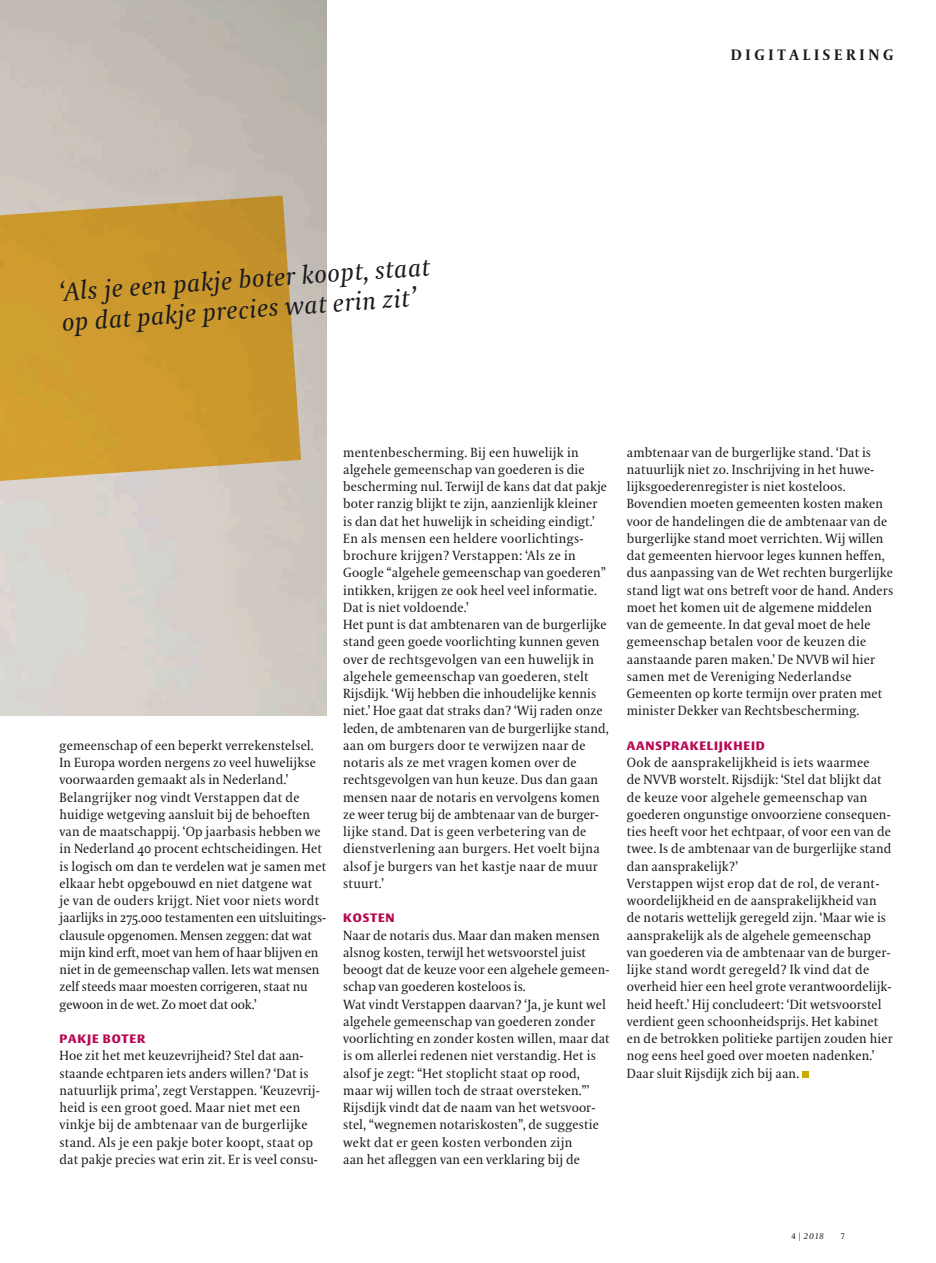
<style>
.page{position:relative;width:936px;height:1263px;background:#fff}
.page>*{position:absolute;margin:0;border:0;box-sizing:border-box;transform-origin:0 0}
.t1{font:italic 25.5px/30px "VPRO Coranto";color:#1a1a1f}
.t2{font:700 15px "VPRO Coranto";letter-spacing:.25em;color:#1a1a1f}
.t3{font:13.2px/17.2px "VPRO Coranto";letter-spacing:.01em;color:#1a1a1f}
.t4{font:700 12px "VPRO Vesta";letter-spacing:.07em;color:#b80852}
.t5{font:italic 8.25px "VPRO Coranto";color:#1a1a1f}
.t6{font:8.25px "VPRO Coranto Cn";color:#1a1a1f}
.s1{font-family:"VPRO Coranto Cn";font-style:normal}
</style>
<div class="page">
<div style="left:802px;top:1071px;width:6px;height:7px;background:#caaa00"></div>
<svg style="left:0;top:196px;width:301px;height:291px;background:#cc9e3d"></svg>
<p class="t2" style="left:730px;top:45px;width:59px">DIGITAL</p>
<p class="t2" style="left:814px;top:45px;width:21px">ISER</p>
<p class="t2" style="left:859px;top:45px;width:36px">ING</p>
<h1 class="t1" style="left:59px;top:278px;width:372px;rotate:-4deg">‘Als je een pakje boter koopt, staat op dat pakje precies wat erin zit’</h1>
<p class="t3" style="left:60px;top:737px;width:268px">gemeenschap of een beperkt verrekenstelsel.<br>In Europa worden nergens zo veel huwelijkse voorwaarden gemaakt als in Nederland.’ Belangrijker nog vindt Verstappen dat de huidige wetgeving aansluit bij de behoeften van de maatschappij. ‘Op jaarbasis hebben we in Nederland 40 procent echtscheidingen. Het is logisch om dan te verdelen wat je samen met elkaar hebt opgebouwd en niet datgene wat<br>je van de ouders krijgt. Niet voor niets wordt jaarlijks in 275.000 testamenten een uitsluitings&shy;clausule opgenomen. Mensen zeggen: dat wat mijn kind erft, moet van hem of haar blijven en niet in de gemeenschap vallen. Iets wat mensen zelf steeds maar moesten corrigeren, staat nu gewoon in de wet. Zo moet dat ook.’</p>
<p class="t4" style="left:60px;top:1034px;width:87px">PAKJE BOTER</p>
<p class="t3" style="left:60px;top:1047px;width:262px">Hoe zit het met keuzevrijheid? Stel dat aan&shy;staande echtparen iets anders willen? ‘Dat is natuurlijk prima’, zegt Verstappen. ‘Keuzevrij&shy;heid is een groot goed. Maar niet met een vinkje bij de ambtenaar van de burgerlijke stand. Als je een pakje boter koopt, staat op dat pakje precies wat erin zit. Er is veel consu-</p>
<p class="t3" style="left:343px;top:443px;width:267px">mentenbescherming. Bij een huwelijk in algehele gemeenschap van goederen is die bescherming nul. Terwijl de kans dat dat pakje boter ranzig blijkt te zijn, aanzienlijk kleiner is dan dat het huwelijk in scheiding eindigt.’ En als mensen een heldere voorlichtings&shy;brochure krijgen? Verstappen: ‘Als ze in Google “algehele gemeenschap van goederen” intikken, krijgen ze ook heel veel informatie.<br>Dat is niet voldoende.’<br>Het punt is dat ambtenaren van de burgerlijke stand geen goede voorlichting kunnen geven over de rechtsgevolgen van een huwelijk in algehele gemeenschap van goederen, stelt Rijsdijk. ‘Wij hebben die inhoudelijke kennis niet.’ Hoe gaat dat straks dan? ‘Wij raden onze leden, de ambtenaren van de burgerlijke stand, aan om burgers door te verwijzen naar de notaris als ze met vragen komen over de rechtsgevolgen van hun keuze. Dus dan gaan mensen naar de notaris en vervolgens komen ze weer terug bij de ambtenaar van de burger&shy;lijke stand. Dat is geen verbetering van de dienstverlening aan burgers. Het voelt bijna alsof je burgers van het kastje naar de muur stuurt.’</p>
<p class="t4" style="left:343px;top:913px;width:53px">KOSTEN</p>
<p class="t3" style="left:343px;top:926px;width:268px">Naar de notaris dus. Maar dan maken mensen alsnog kosten, terwijl het wetsvoorstel juist beoogt dat de keuze voor een algehele gemeen&shy;schap van goederen kosteloos is.<br>Wat vindt Verstappen daarvan? ‘Ja, je kunt wel algehele gemeenschap van goederen zonder voorlichting en zonder kosten willen, maar dat is om allerlei redenen niet verstandig. Het is alsof je zegt: “Het stoplicht staat op rood, maar wij willen toch de straat oversteken.”’ Rijsdijk vindt dat de naam van het wetsvoor&shy;stel, “wegnemen notariskosten”, de suggestie wekt dat er geen kosten verbonden zijn<br>aan het afleggen van een verklaring bij de</p>
<p class="t3" style="left:626px;top:443px;width:268px">ambtenaar van de burgerlijke stand. ‘Dat is natuurlijk niet zo. Inschrijving in het huwe&shy;lijksgoederenregister is niet kosteloos.<br>Bovendien moeten gemeenten kosten maken voor de handelingen die de ambtenaar van de burgerlijke stand moet verrichten. Wij willen dat gemeenten hiervoor leges kunnen heffen, dus aanpassing van de Wet rechten burgerlijke stand ligt wat ons betreft voor de hand. Anders moet het komen uit de algemene middelen van de gemeente. In dat geval moet de hele gemeenschap betalen voor de keuzen die aanstaande paren maken.’ De NVVB wil hier samen met de Vereniging Nederlandse Gemeenten op korte termijn over praten met minister Dekker van Rechtsbescherming.</p>
<p class="t4" style="left:626px;top:740px;width:139px">AANSPRAKELIJKHEID</p>
<p class="t3" style="left:626px;top:754px;width:267px">Ook de aansprakelijkheid is iets waarmee<br>de NVVB worstelt. Rijsdijk: ‘Stel dat blijkt dat de keuze voor algehele gemeenschap van goederen ongunstige onvoorziene consequen&shy;ties heeft voor het echtpaar, of voor een van de twee. Is de ambtenaar van de burgerlijke stand dan aansprakelijk?’<br>Verstappen wijst erop dat de rol, de verant&shy;woordelijkheid en de aansprakelijkheid van de notaris wettelijk geregeld zijn. ‘Maar wie is aansprakelijk als de algehele gemeenschap van goederen via de ambtenaar van de burger&shy;lijke stand wordt geregeld? Ik vind dat de overheid hier een heel grote verantwoordelijk&shy;heid heeft.’ Hij concludeert: ‘Dit wetsvoorstel verdient geen schoonheidsprijs. Het kabinet en de betrokken politieke partijen zouden hier nog eens heel goed over moeten nadenken.’ Daar sluit Rijsdijk zich bij aan.</p>
<p class="t5" style="left:791px;top:1231px;width:34px"><span class="s1">4 |</span> 2018</p>
<p class="t6" style="left:841px;top:1231px;width:5px">7</p>
</div>
